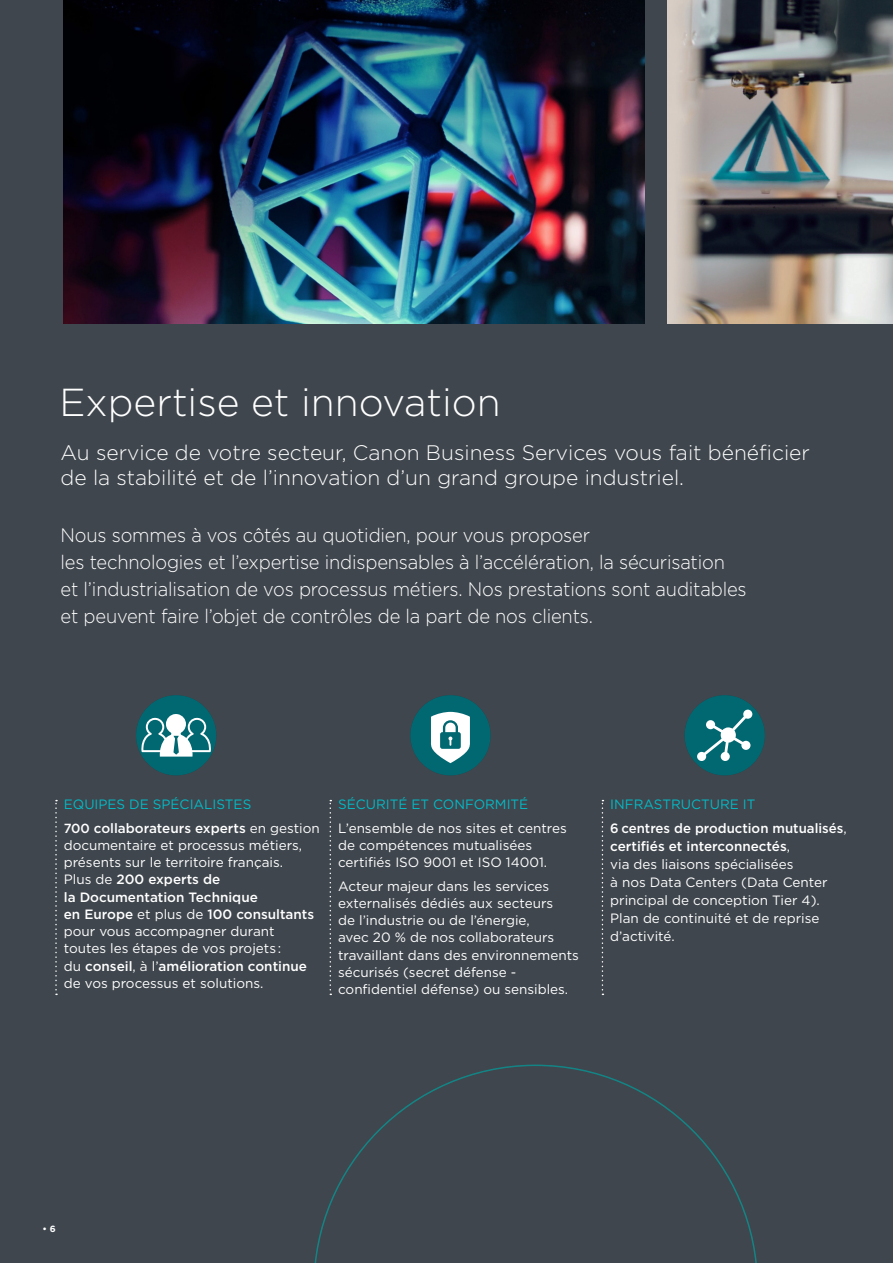
<style>
.page{position:relative;width:893px;height:1263px;background:#3f464d}
.page>*{position:absolute;margin:0;border:0;box-sizing:border-box;transform-origin:0 0}
.t1{font:300 39px "Gotham";color:#fff}
.t2{font:300 21px/25.2px "Gotham";color:#fff}
.Bullets_1_-_grey{font:300 19.5px/27px "Gotham";letter-spacing:-.01em;color:#fff;scale:.94 1}
.Body_1_-_grey{font:13.5px/17.2px "Gotham";color:#fff}
.Body_1_-_grey-2{font:13.5px "Gotham";color:#03bac6}
.t3{font:700 9px "Gotham";color:#fff}
.s1{font-weight:500;font-size:13.2px}
.s2{font-weight:500}
</style>
<div class="page">
<svg style="left:314px;top:1064px;width:443px;height:199px"></svg>
<img style="left:668px;top:0;width:225px;height:323px">
<img style="left:64px;top:0;width:581px;height:323px">
<svg style="left:55px;top:800px;width:2px;height:195px"></svg>
<svg style="left:330px;top:800px;width:1px;height:195px"></svg>
<svg style="left:602px;top:800px;width:1px;height:195px"></svg>
<div style="left:685px;top:695px;width:80px;height:80px;background:#016872;border-radius:50%"></div>
<div style="left:410px;top:695px;width:81px;height:80px;background:#016872;border-radius:50%"></div>
<div style="left:136px;top:695px;width:80px;height:80px;background:#016872;border-radius:50%"></div>
<svg style="left:141px;top:714px;width:70px;height:43px"></svg>
<svg style="left:431px;top:712px;width:39px;height:51px"></svg>
<svg style="left:697px;top:710px;width:55px;height:51px"></svg>
<p class="t1" style="left:60px;top:378px;width:443px">Expertise et innovation</p>
<p class="t2" style="left:61px;top:439px;width:751px">Au service de votre secteur, Canon Business Services vous fait bénéficier de la stabilité et de l’innovation d’un grand groupe industriel.</p>
<p class="Bullets_1_-_grey" style="left:61px;top:521px;width:731px">Nous sommes à vos côtés au quotidien, pour vous proposer<br>les technologies et l’expertise indispensables à l’accélération, la sécurisation et l’industrialisation de vos processus métiers. Nos prestations sont auditables et peuvent faire l’objet de contrôles de la part de nos clients.</p>
<p class="Body_1_-_grey-2" style="left:64px;top:795px;width:189px">EQUIPES DE SPÉCIALISTES</p>
<p class="Body_1_-_grey" style="left:64px;top:819px;width:257px"><span class="s1">700</span> <span class="s2">collaborateurs experts</span> en gestion documentaire et processus métiers, présents sur le territoire français.</p>
<p class="Body_1_-_grey" style="left:64px;top:870px;width:252px">Plus de <span class="s2">200 experts de<br>la Documentation Technique<br>en Europe</span> et plus de <span class="s2">100 consultants </span>pour vous accompagner durant toutes les étapes de vos projets :<br>du <span class="s2">conseil</span>, à l’<span class="s2">amélioration continue </span>de vos processus et solutions.</p>
<p class="Body_1_-_grey-2" style="left:338px;top:795px;width:192px">SÉCURITÉ ET CONFORMITÉ</p>
<p class="Body_1_-_grey" style="left:338px;top:819px;width:230px">L’ensemble de nos sites et centres de compétences mutualisées certifiés ISO 9001 et ISO 14001.</p>
<p class="Body_1_-_grey" style="left:338px;top:877px;width:242px">Acteur majeur dans les services externalisés dédiés aux secteurs<br>de l’industrie ou de l’énergie,<br>avec 20 % de nos collaborateurs travaillant dans des environnements sécurisés (secret défense - confidentiel défense) ou sensibles.</p>
<p class="Body_1_-_grey-2" style="left:610px;top:795px;width:147px">INFRASTRUCTURE IT</p>
<p class="Body_1_-_grey" style="left:610px;top:819px;width:238px;line-height:18px"><span class="s2">6 centres de production mutualisés</span>, <span class="s2">certifiés et interconnectés</span>,<br>via des liaisons spécialisées<br>à nos Data Centers (Data Center principal de conception Tier 4).<br>Plan de continuité et de reprise d’activité.</p>
<p class="t3" style="left:43px;top:1223px;width:15px">• 6</p>
</div>
